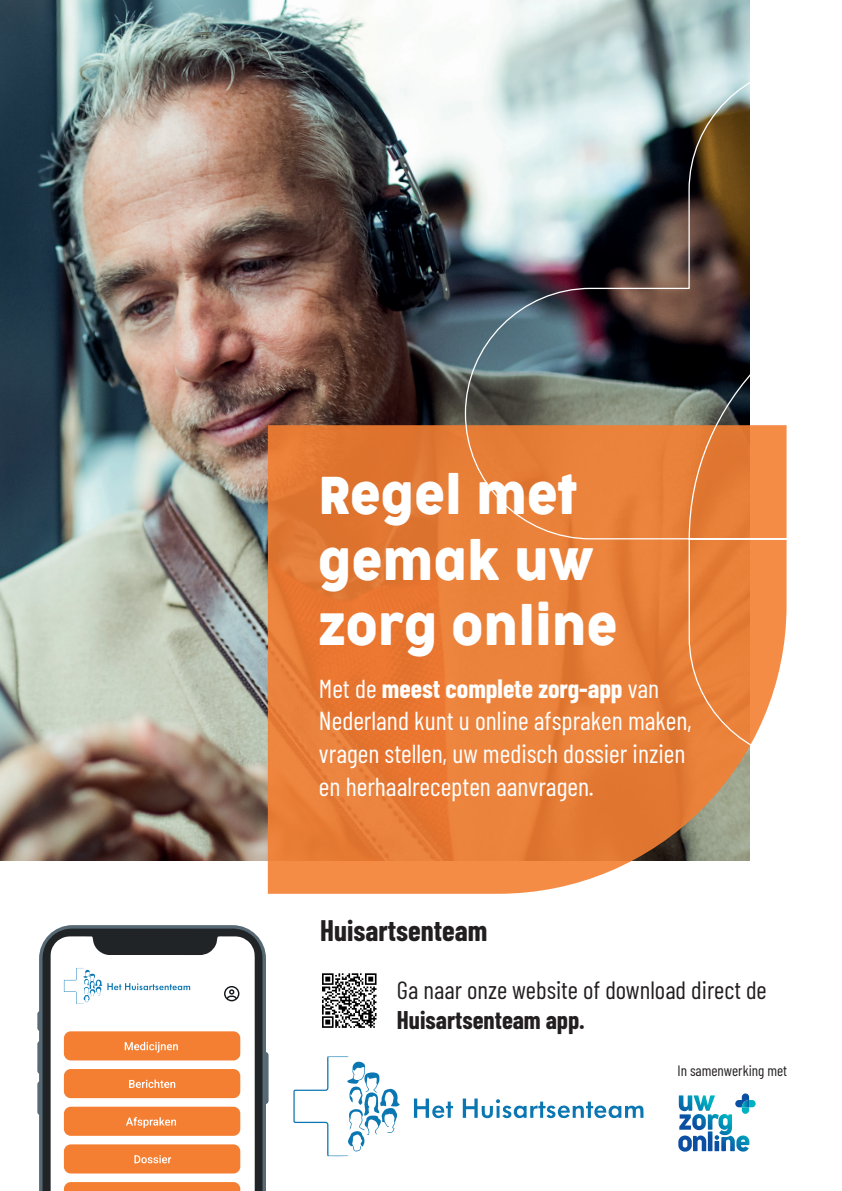
<style>
.page{position:relative;width:842px;height:1191px;background:#fff}
.page>*{position:absolute;margin:0;border:0;box-sizing:border-box;transform-origin:0 0}
.t1{font:49.6px/65.3px "Cocogoose Narrow Trial";color:#fff}
.t2{font:700 29px "Barlow Condensed";color:#231f20}
.t3{font:26px/32.8px "Barlow Condensed";color:#fff}
.t4{font:25px "Barlow Condensed";color:#231f20}
.t5{font:700 25px "Barlow Condensed";color:#231f20}
.t6{font:15px "Barlow Condensed";color:#231f20}
.s1{font-weight:700}
</style>
<div class="page">
<img style="left:0;top:0;width:750px;height:860px">
<svg style="left:268px;top:425px;width:482px;height:468px;background:#e5813e"></svg>
<div style="left:37px;top:1081px;width:7px;height:34px;background:#566974;border-radius:3px"></div>
<div style="left:37px;top:1040px;width:7px;height:34px;background:#566974;border-radius:3px"></div>
<div style="left:37px;top:1010px;width:7px;height:21px;background:#566974;border-radius:3px"></div>
<div style="left:262px;top:1052px;width:7px;height:52px;background:#566974;border-radius:3px"></div>
<svg style="left:39px;top:925px;width:227px;height:266px"></svg>
<svg style="left:42px;top:928px;width:221px;height:263px;fill:#f47f32"></svg>
<svg style="left:50px;top:935px;width:206px;height:75px"></svg>
<svg style="left:688px;top:540px;width:99px;height:223px;background:#ed9254"></svg>
<img style="left:464px;top:63px;width:323px;height:477px">
<svg style="left:322px;top:973px;width:55px;height:55px"></svg>
<svg style="left:322px;top:973px;width:54px;height:54px"></svg>
<svg style="left:678px;top:1093px;width:78px;height:58px"></svg>
<svg style="left:414px;top:1098px;width:39px;height:21px"></svg>
<svg style="left:463px;top:1098px;width:180px;height:21px"></svg>
<svg style="left:293px;top:1056px;width:107px;height:100px"></svg>
<h1 class="t1" style="left:318px;top:466px;width:301px">Regel met gemak uw zorg online</h1>
<p class="t3" style="left:319px;top:670px;width:374px">Met de <span class="s1">meest complete zorg-app</span> van Nederland kunt u online afspraken maken, vragen stellen, uw medisch dossier inzien en herhaalrecepten aanvragen.</p>
<p class="t2" style="left:320px;top:909px;width:168px">Huisartsenteam</p>
<p class="t4" style="left:397px;top:972px;width:371px">Ga naar onze website of download direct de</p>
<p class="t5" style="left:397px;top:1002px;width:189px">Huisartsenteam app.</p>
<p class="t6" style="left:677px;top:1060px;width:111px">In samenwerking met</p>
</div>
